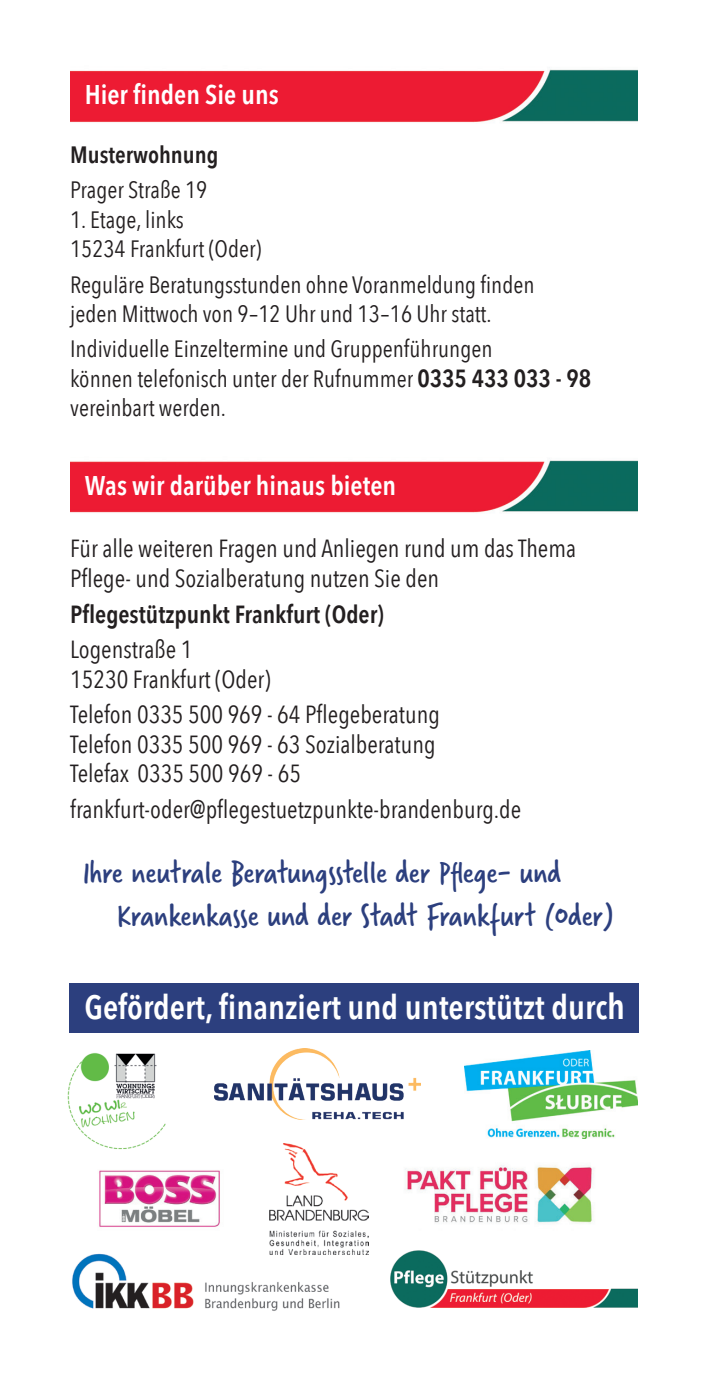
<style>
.page{position:relative;width:708px;height:1378px;background:#fff}
.page>*{position:absolute;margin:0;border:0;box-sizing:border-box;transform-origin:0 0}
.t1{font:33.75px/42.8px "Verveine";color:#2c3f7e}
.t2{font:600 33.75px "Avenir Next Condensed";color:#fff}
.t3{font:600 27px "Avenir Next Condensed";color:#fff}
.t4{font:24.75px/29.2px "Avenir Next Condensed";color:#231f20}
.t5{font:600 24.75px "Avenir Next Condensed";color:#231f20}
.t6{font:23.62px/29.2px "Avenir Next Condensed";color:#231f20}
.t7{font:600 23.62px "Avenir Next Condensed";color:#231f20}
.s1{font-weight:600;font-size:24.75px}
.s2{font-size:35.55px}
</style>
<div class="page">
<img style="left:70px;top:69px;width:568px;height:54px">
<img style="left:70px;top:460px;width:568px;height:53px">
<img style="left:67px;top:1053px;width:99px;height:97px">
<img style="left:215px;top:1049px;width:205px;height:70px">
<img style="left:404px;top:1165px;width:190px;height:59px">
<img style="left:391px;top:1250px;width:246px;height:58px">
<img style="left:99px;top:1170px;width:121px;height:57px">
<img style="left:72px;top:1251px;width:273px;height:60px">
<img style="left:465px;top:1050px;width:173px;height:88px">
<div style="left:69px;top:983px;width:570px;height:50px;background:#2c3f7e"></div>
<img style="left:270px;top:1143px;width:98px;height:111px">
<p class="t3" style="left:85px;top:71px;width:195px">Hier finden Sie uns</p>
<p class="t7" style="left:70px;top:134px;width:150px">Musterwohnung</p>
<p class="t6" style="left:70px;top:174px;width:139px">Prager Straße 19</p>
<p class="t6" style="left:70px;top:204px;width:193px">1. Etage, links<br>15234 Frankfurt (Oder)</p>
<p class="t6" style="left:70px;top:268px;width:466px">Reguläre Beratungsstunden ohne Voranmeldung finden jeden Mittwoch von 9–12 Uhr und 13–16 Uhr statt.</p>
<p class="t6" style="left:70px;top:333px;width:523px">Individuelle Einzeltermine und Gruppenführungen<br>können telefonisch unter der Rufnummer <span class="s1">0335 433 033 - 98 </span>vereinbart werden.</p>
<p class="t3" style="left:85px;top:462px;width:313px">Was wir darüber hinaus bieten</p>
<p class="t4" style="left:70px;top:533px;width:507px">Für alle weiteren Fragen und Anliegen rund um das Thema<br>Pflege- und Sozialberatung nutzen Sie den</p>
<p class="t5" style="left:70px;top:593px;width:315px">Pflegestützpunkt Frankfurt (Oder)</p>
<p class="t4" style="left:70px;top:634px;width:202px">Logenstraße 1<br>15230 Frankfurt (Oder)</p>
<p class="t4" style="left:70px;top:699px;width:371px">Telefon 0335 500 969 - 64 Pflegeberatung<br>Telefon 0335 500 969 - 63 Sozialberatung<br>Telefax 0335 500 969 - 65</p>
<p class="t4" style="left:70px;top:793px;width:453px">frankfurt-oder@pflegestuetzpunkte-brandenburg.de</p>
<h1 class="t1" style="left:117px;top:851px;width:499px;text-indent:-34px">Ihre neutrale Beratungsstelle der Pflege- und<br>Krankenkasse und der Stadt Frankfurt (Oder)</h1>
<h1 class="t2" style="left:85px;top:978px;width:542px">Gefördert, finanziert und unterstützt durc<span class="s2">h</span></h1>
</div>
